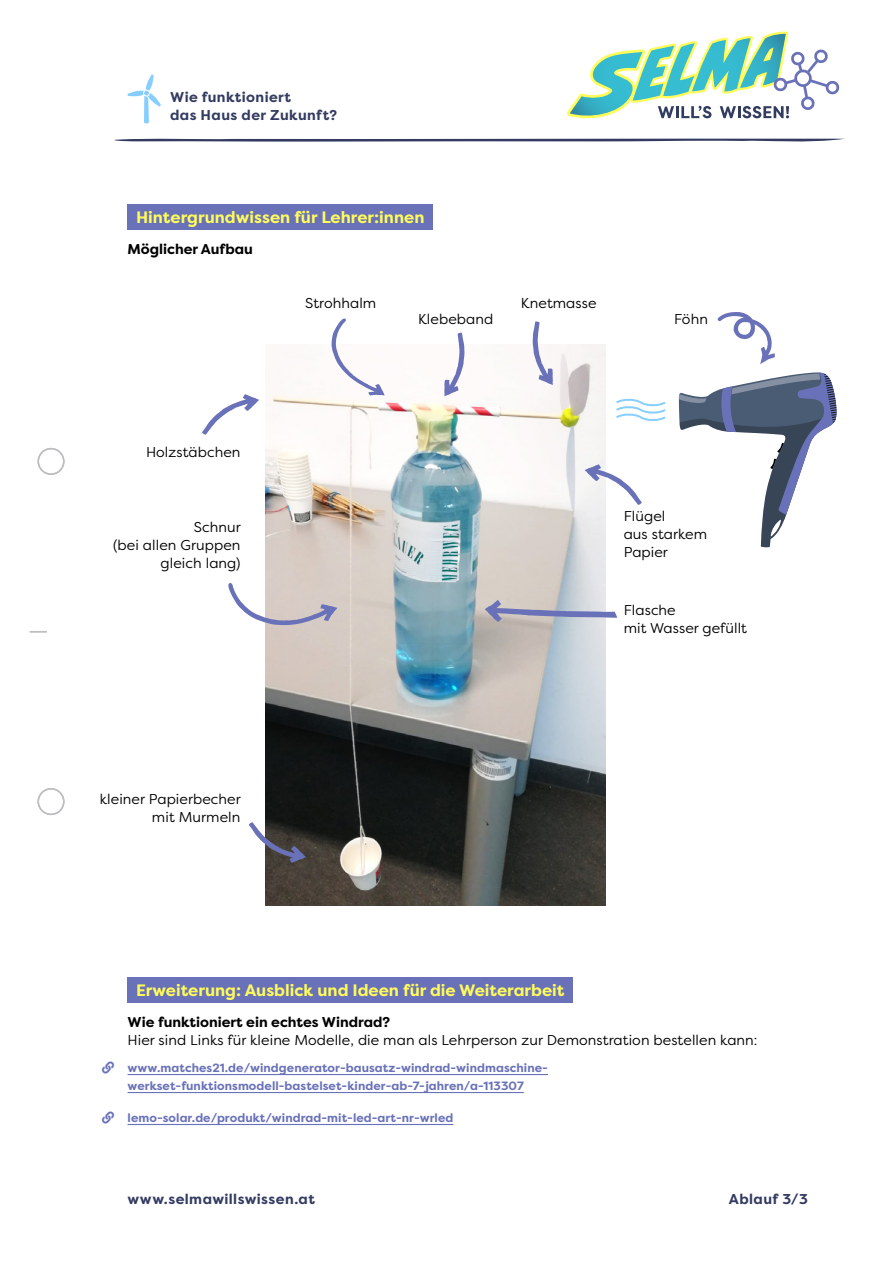
<style>
.page{position:relative;width:893px;height:1263px;background:#fff}
.page>*{position:absolute;margin:0;border:0;box-sizing:border-box;transform-origin:0 0}
.Lehrer_Ü1-gelbblau{font:700 16.5px "Filson Pro";color:#fffc5a}
.Beschriftung{font:14.25px/18px "Filson Pro";letter-spacing:.005em;color:#000;text-align:right}
.Lehrer_Fließ{font:14.25px "Filson Pro";letter-spacing:.005em;color:#000}
.t1{font:700 14.25px/18px "Filson Pro";letter-spacing:.03em;color:#333b61}
.Lehrer_Ü3{font:700 14.25px "Filson Pro";color:#000}
.t2{font:700 12px/18px "Filson Pro";letter-spacing:.005em;color:#6971b8}
</style>
<div class="page">
<svg style="left:114px;top:138px;width:731px;height:4px"></svg>
<svg style="left:30px;top:631px;width:17px;height:1px"></svg>
<div style="left:38px;top:448px;width:27px;height:27px;border:2px solid #bdbec0;border-radius:50%"></div>
<div style="left:38px;top:788px;width:27px;height:27px;border:2px solid #bdbec0;border-radius:50%"></div>
<svg style="left:128px;top:74px;width:33px;height:49px"></svg>
<div style="left:128px;top:204px;width:305px;height:25px;background:#6971b8"></div>
<div style="left:128px;top:977px;width:445px;height:25px;background:#6971b8"></div>
<hr style="left:128px;top:1074px;width:420px;height:1px;background:#6971b8">
<hr style="left:128px;top:1092px;width:396px;height:1px;background:#6971b8">
<hr style="left:128px;top:1124px;width:325px;height:1px;background:#6971b8">
<img style="left:266px;top:344px;width:340px;height:562px">
<svg style="left:679px;top:372px;width:157px;height:175px"></svg>
<svg style="left:616px;top:398px;width:50px;height:23px"></svg>
<svg style="left:584px;top:464px;width:58px;height:41px"></svg>
<svg style="left:202px;top:394px;width:57px;height:41px"></svg>
<svg style="left:249px;top:822px;width:57px;height:41px"></svg>
<svg style="left:444px;top:332px;width:21px;height:65px"></svg>
<svg style="left:532px;top:321px;width:21px;height:64px"></svg>
<svg style="left:228px;top:582px;width:110px;height:43px"></svg>
<svg style="left:331px;top:318px;width:54px;height:78px"></svg>
<svg style="left:485px;top:600px;width:132px;height:22px;background:#b3b4c8"></svg>
<svg style="left:717px;top:312px;width:58px;height:52px"></svg>
<svg style="left:567px;top:32px;width:273px;height:87px"></svg>
<p class="t1" style="left:170px;top:88px;width:169px">Wie funktioniert<br>das Haus der Zukunft?</p>
<p class="Lehrer_Ü1-gelbblau" style="left:136px;top:207px;width:290px">Hintergrundwissen für Lehrer:innen</p>
<p class="Lehrer_Ü3" style="left:128px;top:240px;width:127px">Möglicher Aufbau</p>
<p class="Beschriftung" style="left:305px;top:294px;width:73px">Strohhalm</p>
<p class="Beschriftung" style="left:521px;top:294px;width:77px">Knetmasse</p>
<p class="Beschriftung" style="left:146px;top:443px;width:96px">Holzstäbchen</p>
<p class="Beschriftung" style="left:113px;top:517px;width:129px">Schnur<br>(bei allen Gruppen gleich lang)</p>
<p class="Beschriftung" style="left:100px;top:789px;width:143px">kleiner Papierbecher mit Murmeln</p>
<p class="Beschriftung" style="left:418px;top:309px;width:77px">Klebeband</p>
<p class="Beschriftung" style="left:674px;top:309px;width:35px">Föhn</p>
<p class="Beschriftung" style="left:624px;top:507px;width:85px;text-align:left">Flügel<br>aus starkem<br>Papier</p>
<p class="Beschriftung" style="left:624px;top:601px;width:125px;text-align:left">Flasche<br>mit Wasser gefüllt</p>
<p class="Lehrer_Ü1-gelbblau" style="left:136px;top:980px;width:430px">Erweiterung: Ausblick und Ideen für die Weiterarbeit</p>
<p class="Lehrer_Ü3" style="left:128px;top:1013px;width:264px">Wie funktioniert ein echtes Windrad?</p>
<p class="Lehrer_Fließ" style="left:128px;top:1030px;width:631px">Hier sind Links für kleine Modelle, die man als Lehrperson zur Demonstration bestellen kann:</p>
<p class="t2" style="left:128px;top:1058px;width:422px">www.matches21.de/windgenerator-bausatz-windrad-windmaschine&shy;werkset-funktionsmodell-bastelset-kinder-ab-7-jahren/a-113307</p>
<p class="t2" style="left:128px;top:1108px;width:327px">lemo-solar.de/produkt/windrad-mit-led-art-nr-wrled</p>
<p class="t1" style="left:127px;top:1191px;width:189px">www.selmawillswissen.at</p>
<p class="t1" style="left:729px;top:1191px;width:81px">Ablauf 3/3</p>
</div>
